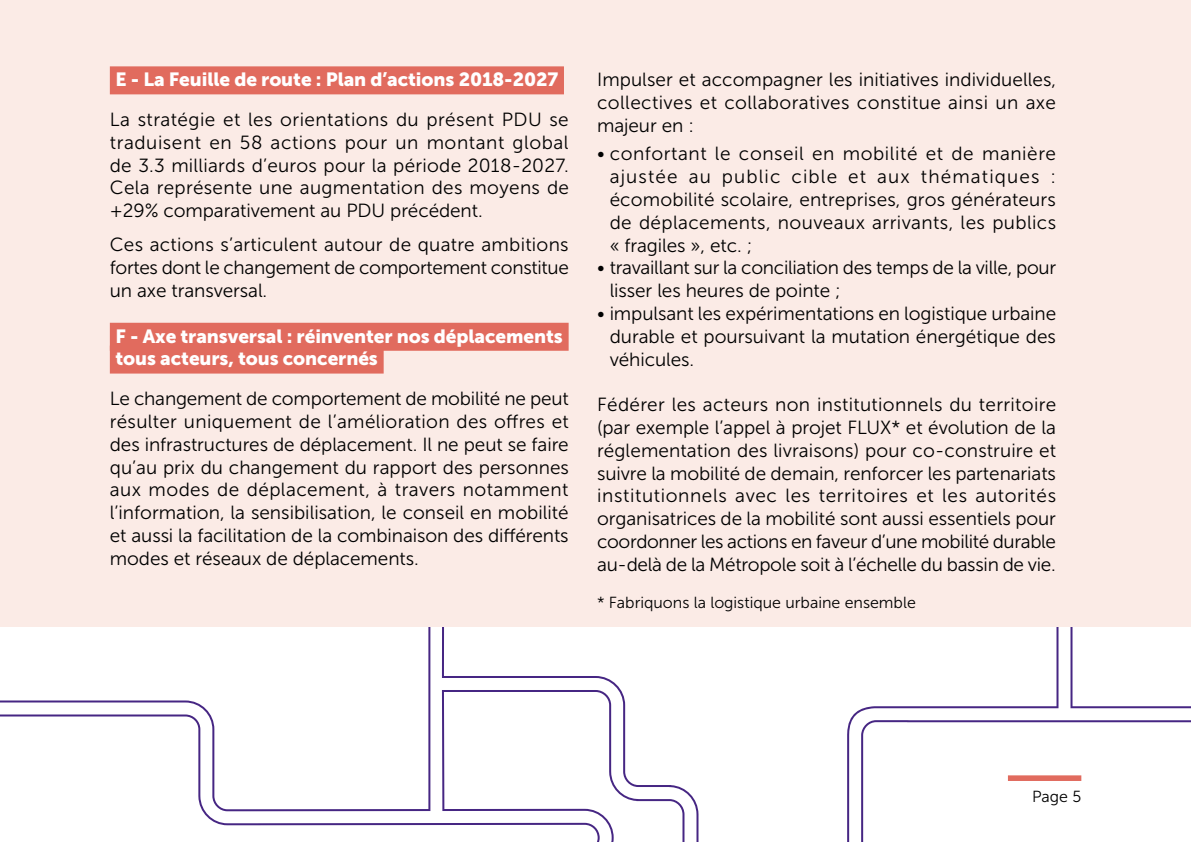
<style>
.page{position:relative;width:1191px;height:842px;background:#fff}
.page>*{position:absolute;margin:0;border:0;box-sizing:border-box;transform-origin:0 0}
.t1{font:19px/22.8px "Museo Sans 300";letter-spacing:-.005em;color:#000;text-align:justify}
.t2{font:19px/22.8px "Museo Sans 900";letter-spacing:-.005em;color:#fff}
.t3{font:16px "Museo Sans 300";color:#000}
</style>
<div class="page">
<svg style="left:0;top:626px;width:1191px;height:216px"></svg>
<div style="left:0;top:0;width:1191px;height:626px;background:#fbebe6"></div>
<div style="left:1008px;top:775px;width:73px;height:6px;background:#e16b5e"></div>
<div style="left:110px;top:66px;width:454px;height:28px;background:#e16b5e"></div>
<div style="left:110px;top:323px;width:458px;height:28px;background:#e16b5e"></div>
<div style="left:110px;top:346px;width:274px;height:28px;background:#e16b5e"></div>
<p class="t2" style="left:115px;top:68px;width:444px">E - La Feuille de route : Plan d’actions 2018-2027</p>
<p class="t1" style="left:110px;top:108px;width:461px">La stratégie et les orientations du présent PDU se traduisent en 58 actions pour un montant global de 3.3 milliards d’euros pour la période 2018-2027.<br>Cela représente une augmentation des moyens de +29% comparativement au PDU précédent.</p>
<p class="t1" style="left:110px;top:234px;width:460px">Ces actions s’articulent autour de quatre ambitions fortes dont le changement de comportement constitue un axe transversal.</p>
<p class="t2" style="left:115px;top:324px;width:449px">F - Axe transversal : réinventer nos déplacements tous acteurs, tous concernés</p>
<p class="t1" style="left:110px;top:387px;width:460px">Le changement de comportement de mobilité ne peut résulter uniquement de l’amélioration des offres et des infrastructures de déplacement. Il ne peut se faire qu’au prix du changement du rapport des personnes aux modes de déplacement, à travers notamment l’information, la sensibilisation, le conseil en mobilité et aussi la facilitation de la combinaison des différents modes et réseaux de déplacements.</p>
<p class="t1" style="left:597px;top:68px;width:460px">Impulser et accompagner les initiatives individuelles, collectives et collaboratives constitue ainsi un axe majeur en :</p>
<p class="t1" style="left:609px;top:142px;width:448px;text-indent:-13px">• confortant le conseil en mobilité et de manière ajustée au public cible et aux thématiques : écomobilité scolaire, entreprises, gros générateurs de déplacements, nouveaux arrivants, les publics « fragiles », etc. ;</p>
<p class="t1" style="left:609px;top:256px;width:448px;text-indent:-13px">• travaillant sur la conciliation des temps de la ville, pour lisser les heures de pointe ;</p>
<p class="t1" style="left:609px;top:302px;width:448px;text-indent:-13px">• impulsant les expérimentations en logistique urbaine durable et poursuivant la mutation énergétique des véhicules.</p>
<p class="t1" style="left:597px;top:393px;width:460px">Fédérer les acteurs non institutionnels du territoire (par exemple l’appel à projet FLUX* et évolution de la réglementation des livraisons) pour co-construire et suivre la mobilité de demain, renforcer les partenariats institutionnels avec les territoires et les autorités organisatrices de la mobilité sont aussi essentiels pour coordonner les actions en faveur d’une mobilité durable au-delà de la Métropole soit à l’échelle du bassin de vie.</p>
<p class="t3" style="left:597px;top:594px;width:320px">* Fabriquons la logistique urbaine ensemble</p>
<p class="t3" style="left:1032px;top:788px;width:51px">Page 5</p>
</div>
